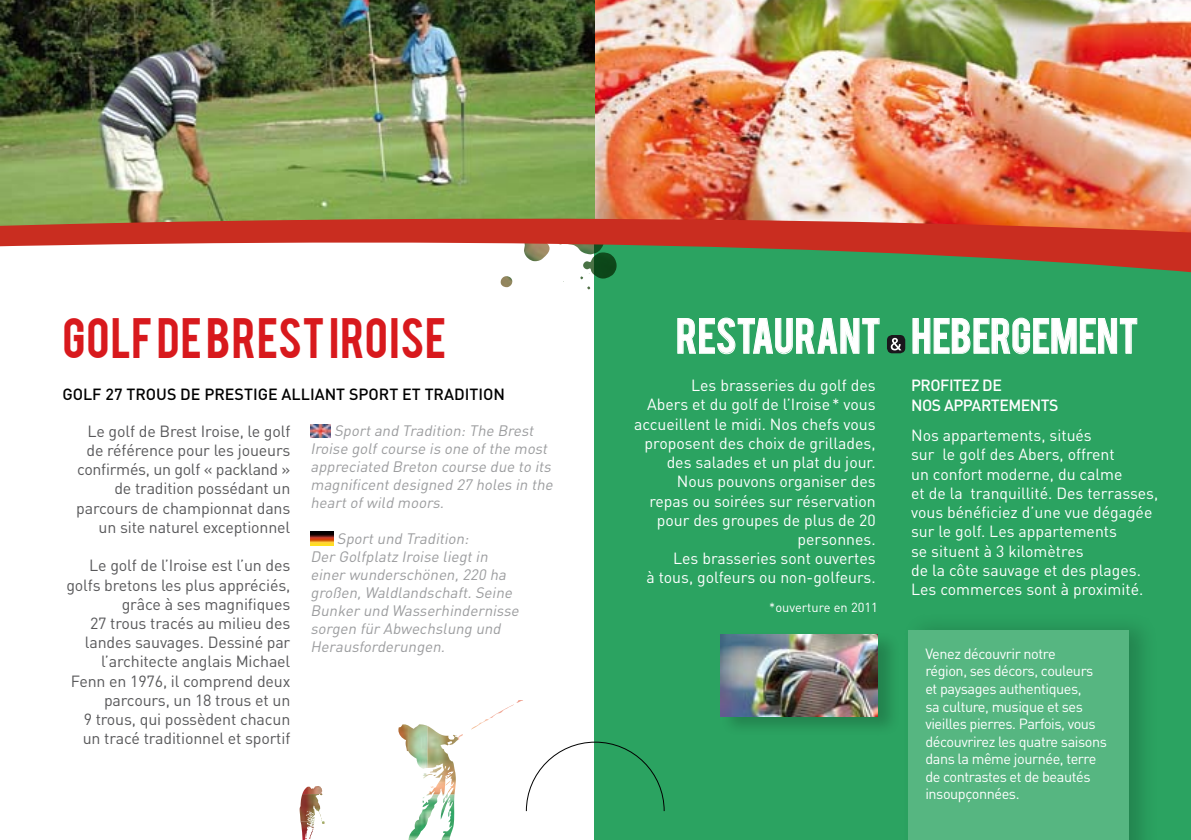
<style>
.page{position:relative;width:1191px;height:840px;background:#fff}
.page>*{position:absolute;margin:0;border:0;box-sizing:border-box;transform-origin:0 0}
.t1{font:44.8px "Bebas";letter-spacing:.02em;color:#d8191d}
.t2{font:39px "Bebas";color:#fff}
.t3{font:16px/19.2px "DIN";color:#fff;text-align:right}
.t4{font:16px/19.2px "DIN";letter-spacing:-.01em;color:#58585a;text-align:right}
.t5{font:500 16px "DIN";color:#000}
.t6{font:500 16px/19.2px "DIN";letter-spacing:-.03em;color:#fff}
.t7{font:italic 15px/18px "DIN";color:#9c9d9f}
.t8{font:14.6px/17.6px "DIN";letter-spacing:-.03em;color:#fff}
.t9{font:13px "DIN";color:#fff}
</style>
<div class="page">
<div style="left:594px;top:0;width:597px;height:839px;background:#2ba361"></div>
<img style="left:0;top:0;width:595px;height:170px">
<img style="left:595px;top:0;width:596px;height:170px">
<div style="left:719px;top:629px;width:182px;height:107px;background:#000;opacity:.2"></div>
<img style="left:720px;top:634px;width:158px;height:82px">
<svg style="left:677px;top:317px;width:203px;height:37px"></svg>
<div style="left:887px;top:335px;width:18px;height:18px;background:#1a171c;border-radius:5px"></div>
<svg style="left:890px;top:337px;width:11px;height:13px"></svg>
<svg style="left:912px;top:317px;width:225px;height:37px"></svg>
<div style="left:900px;top:609px;width:258px;height:230px;background:#000;opacity:.2"></div>
<div style="left:908px;top:629px;width:220px;height:210px;background:#56b681"></div>
<img style="left:0;top:170px;width:1191px;height:120px">
<svg style="left:525px;top:741px;width:140px;height:70px"></svg>
<img style="left:310px;top:424px;width:20px;height:13px">
<img style="left:310px;top:531px;width:23px;height:14px">
<img style="left:302px;top:786px;width:23px;height:37px">
<img style="left:300px;top:820px;width:24px;height:19px">
<img style="left:299px;top:793px;width:23px;height:28px">
<img style="left:440px;top:793px;width:13px;height:40px">
<img style="left:398px;top:724px;width:29px;height:55px">
<img style="left:427px;top:763px;width:27px;height:30px">
<img style="left:491px;top:700px;width:32px;height:17px">
<img style="left:471px;top:717px;width:21px;height:12px">
<svg style="left:458px;top:734px;width:5px;height:5px"></svg>
<h1 class="t1" style="left:62px;top:305px;width:385px">GOLF DE BREST IROISE</h1>
<p class="t5" style="left:62px;top:383px;width:444px">GOLF 27 TROUS DE PRESTIG E ALLIANT SPORT ET TRADITI ON</p>
<p class="t4" style="left:76px;top:421px;width:216px">Le golf de Brest I roise, le golf de référence pour les joueurs confirmés, un golf « packland » de tradition possédant un parcours de championnat dans un site naturel exceptionnel</p>
<p class="t4" style="left:66px;top:555px;width:225px">Le golf de l’I roise est l’un des golfs bretons les plus appréciés, grâce à ses magnifiques<br>27 trous tracés au milieu des landes sauvages. Dessiné par l’architecte anglais M ichael<br>Fenn en 1976, il comprend deux parcours, un 18 trous et un<br>9 trous, qui possèdent chacun un tracé traditionnel et sportif</p>
<p class="t7" style="left:310px;top:421px;width:247px;text-indent:24px">Sportand Tradition:The Brest<br>I roise golfcourse is one ofthe most appreciated Breton course due to its magnificentdesigned 27 holes in the heartofwild moors.</p>
<p class="t7" style="left:310px;top:529px;width:213px;text-indent:26px">Sportund Tradition:<br>Der Golfplatz I roise liegtin einer wunderschönen,220 ha großen,Waldlandschaft.Seine<br>Bunker und Wasserhindernisse sorgen für Abwechslung und<br>Herausforderungen.</p>
<h2 class="t2" style="left:676px;top:307px;width:464px">RESTAURANT HEBERGEMENT</h2>
<p class="t3" style="left:634px;top:375px;width:243px">Les brasseries du golf des<br>Abers et du golf de l’I roise* vous accueillent le midi. Nos chefs vous proposent des choix de grillades, des salades et un plat du jour.<br>Nous pouvons organiser des repas ou soirées sur réservation pour des groupes de plus de 20 personnes.<br>Les brasseries sont ouvertes<br>à tous, golfeurs ou non-golfeurs.</p>
<p class="t9" style="left:769px;top:599px;width:110px">*ouverture en 2011</p>
<p class="t6" style="left:911px;top:375px;width:92px">PROFITEZ DE<br>NOS APPA</p>
<p class="t6" style="left:981px;top:394px;width:79px">RTEMENTS</p>
<p class="t3" style="left:911px;top:425px;width:249px;text-align:left">Nos appartements, situés<br>sur le golf des Abers, offrent<br>un confort moderne, du calme<br>et de la tranquillité. Des terrasses, vous bénéficiez d’une vue dégagée sur le golf. Les appartements<br>se situent à 3 kilomètres<br>de la côte sauvage et des plages.<br>Les commerces sont à proximité.</p>
<p class="t8" style="left:925px;top:644px;width:183px">Venez découvrir notre<br>région, ses décors, couleurs et paysages authentiques,<br>sa culture, musique et ses vieilles pierres. Parfois, vous découvrirez les quatre saisons dans la même journée, terre de contrastes et de beautés insoupçonnées.</p>
</div>
